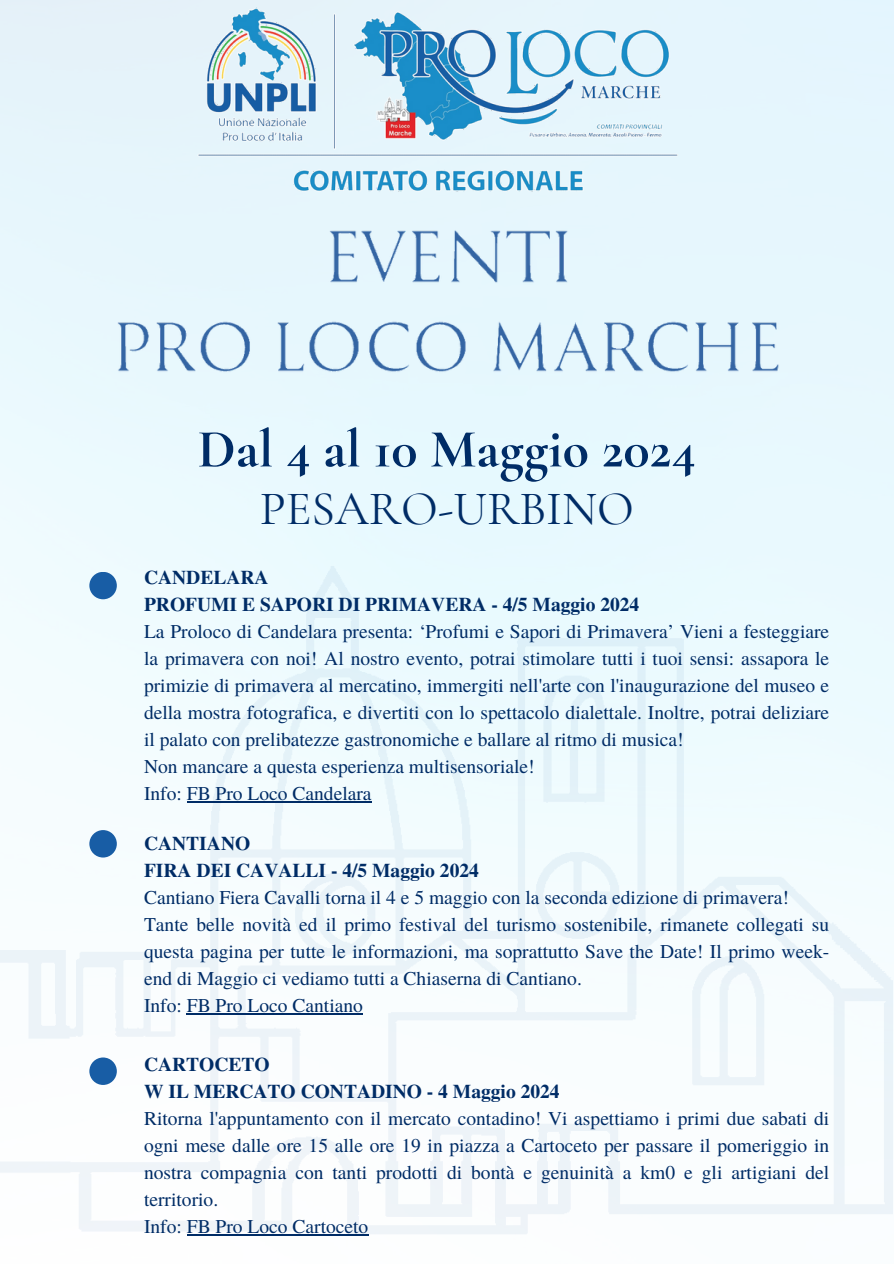
<style>
.page{position:relative;width:894px;height:1264px;background:#fff}
.page>*{position:absolute;margin:0;border:0;box-sizing:border-box;transform-origin:0 0}
.t1{font:700 54.15px "Cormorant Garamond";color:#002c66}
.t2{font:48px "Cormorant Garamond";color:#002c66}
.t3{font:19.5px/27px "Te X Gyre Termes";color:#002c66;text-align:justify}
.t4{font:700 19.5px "Te X Gyre Termes";color:#002c66}
</style>
<div class="page">
<img style="left:190px;top:0;width:512px;height:200px">
<img style="left:0;top:540px;width:893px;height:723px">
<hr style="left:187px;top:801px;width:184px;height:1px;background:#002c66">
<hr style="left:187px;top:1013px;width:176px;height:1px;background:#002c66">
<hr style="left:187px;top:1234px;width:181px;height:1px;background:#002c66">
<img style="left:318px;top:223px;width:257px;height:70px">
<img style="left:112px;top:315px;width:668px;height:66px">
<div style="left:89px;top:572px;width:28px;height:27px;background:#185da5;border-radius:50%"></div>
<div style="left:89px;top:830px;width:28px;height:27px;background:#185da5;border-radius:50%"></div>
<div style="left:89px;top:1057px;width:28px;height:27px;background:#185da5;border-radius:50%"></div>
<p class="t1" style="left:198px;top:416px;width:499px">Dal 4 al 10 Maggio 2024</p>
<p class="t2" style="left:260px;top:479px;width:375px">PESARO-URBINO</p>
<p class="t4" style="left:144px;top:562px;width:126px">CANDELARA</p>
<p class="t4" style="left:144px;top:589px;width:496px">PROFUMI E SAPORI DI PRIMAVERA - 4/5 Maggio 2024</p>
<h1 class="t3" style="left:144px;top:617px;width:686px">La Proloco di Candelara presenta: ‘Profumi e Sapori di Primavera’ Vieni a festeggiare la primavera con noi! Al nostro evento, potrai stimolare tutti i tuoi sensi: assapora le primizie di primavera al mercatino, immergiti nell'arte con l'inaugurazione del museo e della mostra fotografica, e divertiti con lo spettacolo dialettale. Inoltre, potrai deliziare il palato con prelibatezze gastronomiche e ballare al ritmo di musica!</h1>
<p class="t3" style="left:144px;top:752px;width:392px">Non mancare a questa esperienza multisensoriale!</p>
<p class="t3" style="left:144px;top:779px;width:229px">Info: FB Pro Loco Candelara</p>
<p class="t4" style="left:144px;top:828px;width:108px">CANTIANO</p>
<p class="t4" style="left:144px;top:855px;width:336px">FIRA DEI CAVALLI - 4/5 Maggio 2024</p>
<p class="t3" style="left:144px;top:882px;width:646px">Cantiano Fiera Cavalli torna il 4 e 5 maggio con la seconda edizione di primavera!</p>
<p class="t3" style="left:144px;top:909px;width:686px">Tante belle novità ed il primo festival del turismo sostenibile, rimanete collegati su questa pagina per tutte le informazioni, ma soprattutto Save the Date! Il primo week&shy;end di Maggio ci vediamo tutti a Chiaserna di Cantiano.</p>
<p class="t3" style="left:144px;top:990px;width:220px">Info: FB Pro Loco Cantiano</p>
<p class="t4" style="left:144px;top:1049px;width:127px">CARTOCETO</p>
<p class="t4" style="left:144px;top:1076px;width:417px">W IL MERCATO CONTADINO - 4 Maggio 2024</p>
<p class="t3" style="left:144px;top:1104px;width:686px">Ritorna l'appuntamento con il mercato contadino! Vi aspettiamo i primi due sabati di ogni mese dalle ore 15 alle ore 19 in piazza a Cartoceto per passare il pomeriggio in nostra compagnia con tanti prodotti di bontà e genuinità a km0 e gli artigiani del territorio.</p>
<p class="t3" style="left:144px;top:1212px;width:226px">Info: FB Pro Loco Cartoceto</p>
</div>
